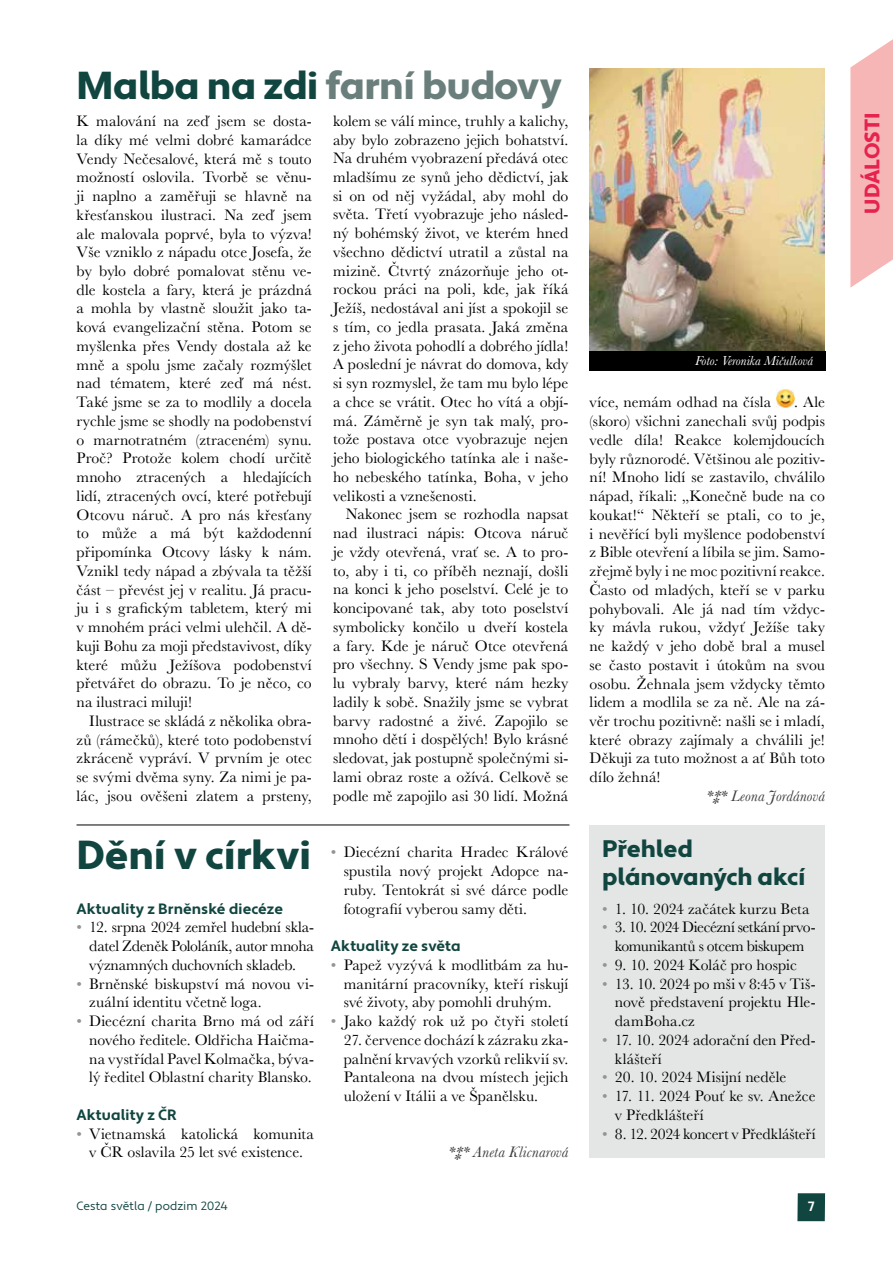
<style>
.page{position:relative;width:893px;height:1263px;background:#fff}
.page>*{position:absolute;margin:0;border:0;box-sizing:border-box;transform-origin:0 0}
.t1{font:900 40.5px "Apertura";letter-spacing:-.01em;color:#11453f}
.t2{font:900 39px "Apertura";letter-spacing:-.015em;color:#6a7f7b}
.t3{font:900 24px/28.8px "Apertura";letter-spacing:-.005em;color:#11453f}
.t4{font:900 21px "Apertura";letter-spacing:-.01em;color:#e6224f}
.t5{font:15.75px/18.8px "Baskerville";letter-spacing:.005em;color:#000;text-align:justify}
.t6{font:15.75px/18.8px "Baskerville";letter-spacing:-.025em;color:#000;text-align:center}
.t7{font:italic 15.75px "Baskerville";letter-spacing:.01em;color:#3c3c3b}
.t8{font:15.75px "Baskerville";letter-spacing:-.015em;color:#000}
.t9{font:700 15px "Apertura";color:#11453f}
.t10{font:italic 13.5px "Baskerville";color:#fff}
.t11{font:700 13.5px "Apertura";color:#fff}
.t12{font:12px "Apertura";color:#11453f}
.s1{color:#11453f}
.s2{color:#949494}
</style>
<div class="page">
<div style="left:797px;top:1193px;width:28px;height:28px;background:#11453f"></div>
<svg style="left:850px;top:39px;width:43px;height:249px"></svg>
<div style="left:590px;top:825px;width:235px;height:332px;background:#e4e6e6"></div>
<img style="left:776px;top:389px;width:18px;height:18px">
<img style="left:590px;top:68px;width:235px;height:283px">
<hr style="left:77px;top:825px;width:492px;height:1px;background:#000">
<div style="left:590px;top:351px;width:236px;height:19px;background:#000"></div>
<h2 class="t2" style="left:77px;top:62px;width:487px"><span class="s1">Malba na zdi</span> farní budovy</h2>
<p class="t5" style="left:77px;top:112px;width:237px">K malování na zeď jsem se dosta&shy;la díky mé velmi dobré kamarádce Vendy Nečesalové, která mě s touto možností oslovila. Tvorbě se věnu&shy;ji naplno a zaměřuji se hlavně na křesťanskou ilustraci. Na zeď jsem ale malovala poprvé, byla to výzva!<br>Vše vzniklo z nápadu otce Josefa, že by bylo dobré pomalovat stěnu ve&shy;dle kostela a fary, která je prázdná a mohla by vlastně sloužit jako ta&shy;ková evangelizační stěna. Potom se myšlenka přes Vendy dostala až ke mně a spolu jsme začaly rozmýšlet nad tématem, které zeď má nést.<br>Také jsme se za to modlily a docela rychle jsme se shodly na podobenství o marnotratném (ztraceném) synu.<br>Proč? Protože kolem chodí určitě mnoho ztracených a hledajících lidí, ztracených ovcí, které potřebují Otcovu náruč. A pro nás křesťany to může a má být každodenní připomínka Otcovy lásky k nám.<br>Vznikl tedy nápad a zbývala ta těžší část – převést jej v realitu. Já pracu&shy;ju i s grafickým tabletem, který mi v mnohém práci velmi ulehčil. A dě&shy;kuji Bohu za moji představivost, díky které můžu Ježíšova podobenství přetvářet do obrazu. To je něco, co na ilustraci miluji!</p>
<p class="t5" style="left:77px;top:712px;width:237px;text-indent:13px">Ilustrace se skládá z několika obra&shy;zů (rámečků), které toto podobenství zkráceně vypráví. V prvním je otec se svými dvěma syny. Za nimi je pa&shy;lác, jsou ověšeni zlatem a prsteny,</p>
<p class="t5" style="left:333px;top:112px;width:237px">kolem se válí mince, truhly a kalichy, aby bylo zobrazeno jejich bohatství.<br>Na druhém vyobrazení předává otec mladšímu ze synů jeho dědictví, jak si on od něj vyžádal, aby mohl do světa. Třetí vyobrazuje jeho násled&shy;ný bohémský život, ve kterém hned všechno dědictví utratil a zůstal na mizině. Čtvrtý znázorňuje jeho ot&shy;rockou práci na poli, kde, jak říká Ježíš, nedostával ani jíst a spokojil se s tím, co jedla prasata. Jaká změna z jeho života pohodlí a dobrého jídla!<br>A poslední je návrat do domova, kdy si syn rozmyslel, že tam mu bylo lépe a chce se vrátit. Otec ho vítá a objí&shy;má. Záměrně je syn tak malý, pro&shy;tože postava otce vyobrazuje nejen jeho biologického tatínka ale i naše&shy;ho nebeského tatínka, Boha, v jeho velikosti a vznešenosti.</p>
<p class="t5" style="left:333px;top:505px;width:237px;text-indent:13px">Nakonec jsem se rozhodla napsat nad ilustraci nápis: Otcova náruč je vždy otevřená, vrať se. A to pro&shy;to, aby i ti, co příběh neznají, došli na konci k jeho poselství. Celé je to koncipované tak, aby toto poselství symbolicky končilo u dveří kostela a fary. Kde je náruč Otce otevřená pro všechny. S Vendy jsme pak spo&shy;lu vybraly barvy, které nám hezky ladily k sobě. Snažily jsme se vybrat barvy radostné a živé. Zapojilo se mnoho dětí i dospělých! Bylo krásné sledovat, jak postupně společnými si&shy;lami obraz roste a ožívá. Celkově se podle mě zapojilo asi 30 lidí. Možná</p>
<h1 class="t1" style="left:77px;top:830px;width:237px">Dění v církvi</h1>
<p class="t9" style="left:77px;top:899px;width:208px">Aktuality z Brněnské diecéze</p>
<p class="t5" style="left:89px;top:918px;width:226px;text-indent:-13px"><span class="s2">•</span> 12. srpna 2024 zemřel hudební skla&shy;datel Zdeněk Pololáník, autor mnoha významných duchovních skladeb.</p>
<p class="t5" style="left:89px;top:974px;width:226px;text-indent:-13px"><span class="s2">•</span> Brněnské biskupství má novou vi&shy;zuální identitu včetně loga.</p>
<p class="t5" style="left:89px;top:1012px;width:226px;text-indent:-13px"><span class="s2">•</span> Diecézní charita Brno má od září nového ředitele. Oldřicha Haičma&shy;na vystřídal Pavel Kolmačka, býva&shy;lý ředitel Oblastní charity Blansko.</p>
<p class="t9" style="left:77px;top:1106px;width:102px">Aktuality z ČR</p>
<p class="t5" style="left:77px;top:1124px;width:239px;text-align:center"><span class="s2">•</span> Vietnamská katolická komunita v ČR oslavila 25 let své existence.</p>
<p class="t5" style="left:344px;top:843px;width:226px;text-indent:-13px"><span class="s2">•</span> Diecézní charita Hradec Králové spustila nový projekt Adopce na&shy;ruby. Tentokrát si své dárce podle fotografií vyberou samy děti.</p>
<p class="t9" style="left:331px;top:937px;width:131px">Aktuality ze světa</p>
<p class="t5" style="left:344px;top:956px;width:226px;text-indent:-13px"><span class="s2">•</span> Papež vyzývá k modlitbám za hu&shy;manitární pracovníky, kteří riskují své životy, aby pomohli druhým.</p>
<p class="t5" style="left:331px;top:1012px;width:239px"><span class="s2">•</span> Jako každý rok už po čtyři století</p>
<p class="t5" style="left:344px;top:1031px;width:226px">27. července dochází k zázraku zka&shy;palnění krvavých vzorků relikvií sv.<br>Pantaleona na dvou místech jejich uložení v Itálii a ve Španělsku.</p>
<p class="t7" style="left:448px;top:1142px;width:122px">*⁑* Aneta Klicnarová</p>
<p class="t10" style="left:695px;top:352px;width:120px">Foto: Veronika Mičulková</p>
<p class="t5" style="left:590px;top:393px;width:183px">více, nemám odhad na čísla</p>
<p class="t5" style="left:590px;top:393px;width:237px;text-indent:205px">. Ale (skoro) všichni zanechali svůj podpis vedle díla! Reakce kolemjdoucích byly různorodé. Většinou ale pozitiv&shy;ní! Mnoho lidí se zastavilo, chválilo nápad, říkali: „Konečně bude na co koukat!“ Někteří se ptali, co to je, i nevěřící byli myšlence podobenství z Bible otevření a líbila se jim. Samo&shy;zřejmě byly i ne moc pozitivní reakce.<br>Často od mladých, kteří se v parku pohybovali. Ale já nad tím vždyc&shy;ky mávla rukou, vždyť Ježíše taky ne každý v jeho době bral a musel se často postavit i útokům na svou osobu. Žehnala jsem vždycky těmto lidem a modlila se za ně. Ale na zá&shy;věr trochu pozitivně: našli se i mladí, které obrazy zajímaly a chválili je!<br>Děkuji za tuto možnost a ať Bůh toto dílo žehná!</p>
<p class="t7" style="left:706px;top:785px;width:121px">*⁑* Leona Jordánová</p>
<h3 class="t3" style="left:602px;top:835px;width:205px">Přehled plánovaných akcí</h3>
<p class="t5" style="left:602px;top:899px;width:209px"><span class="s2">•</span> 1. 10. 2024 začátek kurzu Beta</p>
<p class="t6" style="left:602px;top:918px;width:215px"><span class="s2">•</span> 3. 10. 2024 Diecézní setkání prvo&shy;komunikantů s otcem biskupem</p>
<p class="t5" style="left:602px;top:956px;width:196px"><span class="s2">•</span> 9. 10. 2024 Koláč pro hospic</p>
<p class="t5" style="left:615px;top:974px;width:202px;text-indent:-13px"><span class="s2">•</span> 13. 10. 2024 po mši v 8:45 v Tiš&shy;nově představení projektu Hle&shy;damBoha.cz</p>
<p class="t5" style="left:615px;top:1030px;width:202px;text-indent:-13px"><span class="s2">•</span> 17. 10. 2024 adorační den Před&shy;klášteří</p>
<p class="t5" style="left:602px;top:1068px;width:186px"><span class="s2">•</span> 20. 10. 2024 Misijní neděle</p>
<p class="t5" style="left:615px;top:1087px;width:202px;text-indent:-13px"><span class="s2">•</span> 17. 11. 2024 Pouť ke sv. Anežce v Předklášteří</p>
<p class="t8" style="left:602px;top:1123px;width:215px"><span class="s2">•</span> 8. 12. 2024 koncert v Předklášteří</p>
<p class="t12" style="left:77px;top:1198px;width:153px">Cesta světla / podzim 2024</p>
<p class="t11" style="left:808px;top:1198px;width:8px">7</p>
<h3 class="t4" style="left:859px;top:214px;width:102px;rotate:-90deg">UDÁLOSTI</h3>
</div>
